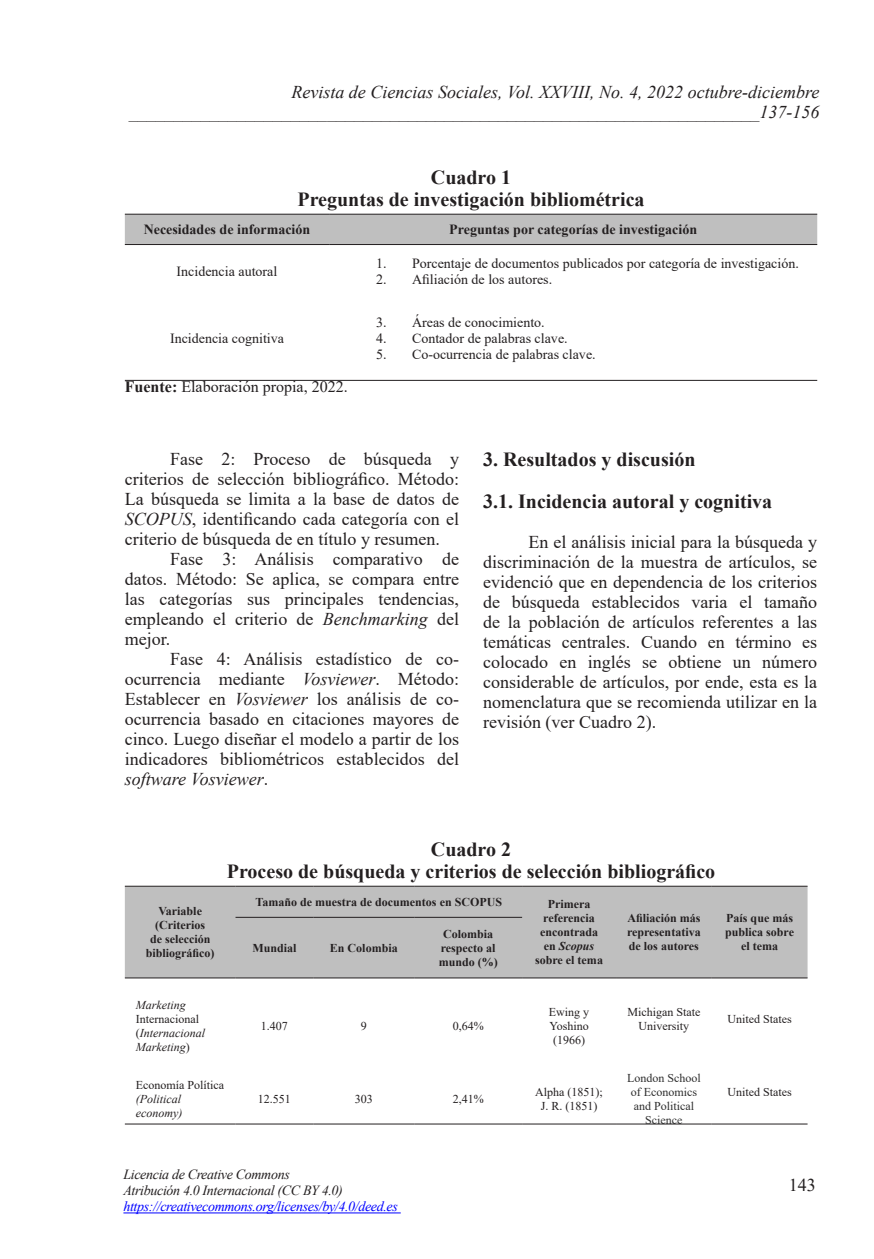
<style>
.page{position:relative;width:874px;height:1259px;background:#fff}
.page>*{position:absolute;margin:0;border:0;box-sizing:border-box;transform-origin:0 0}
.t1{font:700 20px/22px "Times New Roman";color:#231f20;text-align:center}
.t2{font:18px/20px "Times New Roman";color:#231f20;text-align:justify}
.t3{font:italic 18px/20px "Times New Roman";color:#231f20;text-align:right}
.t4{font:16px "Times New Roman";color:#231f20}
.t5{font:14px "Times New Roman";color:#231f20}
.t6{font:700 14px "Times New Roman";color:#231f20}
.t7{font:italic 14px/16px "Times New Roman";letter-spacing:-.025em;color:#231f20}
.t8{font:italic 14px "Times New Roman";letter-spacing:-.025em;color:#00f}
.t9{font:700 12px/14px "Times New Roman";color:#231f20;text-align:center}
.t10{font:12px/14px "Times New Roman";color:#231f20;text-align:center}
.t11{font:italic 12px/14px "Times New Roman";color:#231f20}
.t12{font:12px/14px "Times New Roman";color:#2e2e2e;text-align:center}
.s1{font-weight:700}
.s2{font-style:italic}
.s3{font-style:normal}
</style>
<div class="page">
<hr style="left:123px;top:1212px;width:277px;height:1px;background:#00f">
<div style="left:125px;top:215px;width:691px;height:29px;background:#bfbfbf"></div>
<hr style="left:125px;top:214px;width:204px;height:1px;background:#231f20">
<hr style="left:329px;top:214px;width:487px;height:1px;background:#231f20">
<hr style="left:125px;top:244px;width:204px;height:1px;background:#231f20">
<hr style="left:329px;top:244px;width:487px;height:1px;background:#231f20">
<hr style="left:125px;top:380px;width:204px;height:1px;background:#231f20">
<hr style="left:329px;top:380px;width:487px;height:1px;background:#231f20">
<div style="left:125px;top:886px;width:682px;height:91px;background:#bfbfbf"></div>
<hr style="left:125px;top:885px;width:110px;height:1px;background:#231f20">
<hr style="left:235px;top:885px;width:78px;height:1px;background:#231f20">
<hr style="left:313px;top:885px;width:101px;height:1px;background:#231f20">
<hr style="left:414px;top:885px;width:108px;height:1px;background:#231f20">
<hr style="left:522px;top:885px;width:93px;height:1px;background:#231f20">
<hr style="left:615px;top:885px;width:96px;height:1px;background:#231f20">
<hr style="left:711px;top:885px;width:96px;height:1px;background:#231f20">
<hr style="left:235px;top:917px;width:78px;height:1px;background:#231f20">
<hr style="left:313px;top:917px;width:101px;height:1px;background:#231f20">
<hr style="left:414px;top:917px;width:108px;height:1px;background:#231f20">
<hr style="left:125px;top:977px;width:110px;height:1px;background:#231f20">
<hr style="left:235px;top:977px;width:78px;height:1px;background:#231f20">
<hr style="left:313px;top:977px;width:101px;height:1px;background:#231f20">
<hr style="left:414px;top:977px;width:108px;height:1px;background:#231f20">
<hr style="left:522px;top:977px;width:93px;height:1px;background:#231f20">
<hr style="left:615px;top:977px;width:96px;height:1px;background:#231f20">
<hr style="left:711px;top:977px;width:96px;height:1px;background:#231f20">
<hr style="left:125px;top:1123px;width:110px;height:1px;background:#231f20">
<hr style="left:235px;top:1123px;width:78px;height:1px;background:#231f20">
<hr style="left:313px;top:1123px;width:101px;height:1px;background:#231f20">
<hr style="left:414px;top:1123px;width:108px;height:1px;background:#231f20">
<hr style="left:522px;top:1123px;width:93px;height:1px;background:#231f20">
<hr style="left:615px;top:1123px;width:96px;height:1px;background:#231f20">
<hr style="left:711px;top:1123px;width:96px;height:1px;background:#231f20">
<p class="t3" style="left:129px;top:81px;width:691px">Revista de Ciencias Sociales, Vol. XXVIII, No. 4, 2022 octubre-diciembre ______________________________________________________________________137-156</p>
<p class="t1" style="left:297px;top:165px;width:348px">Cuadro 1<br>Preguntas de investigación bibliométrica</p>
<p class="t6" style="left:144px;top:219px;width:168px">Necesidades de información</p>
<p class="t6" style="left:449px;top:219px;width:249px">Preguntas por categorías de investigación</p>
<p class="t5" style="left:176px;top:261px;width:102px">Incidencia autoral</p>
<p class="t5" style="left:376px;top:253px;width:424px">1. Porcentaje de documentos publicados por categoría de investigación.</p>
<p class="t5" style="left:376px;top:269px;width:177px">2. Afiliación de los autores.</p>
<p class="t5" style="left:170px;top:328px;width:115px">Incidencia cognitiva</p>
<p class="t4" style="left:125px;top:375px;width:224px"><span class="s1">Fuente:</span> Elaboración propia, 2022.</p>
<p class="t5" style="left:376px;top:312px;width:170px">3. Áreas de conocimiento.</p>
<p class="t5" style="left:376px;top:328px;width:193px">4. Contador de palabras clave.</p>
<p class="t5" style="left:376px;top:344px;width:221px">5. Co-ocurrencia de palabras clave.</p>
<p class="t2" style="left:125px;top:448px;width:335px;text-indent:45px">Fase 2: Proceso de búsqueda y criterios de selección bibliográfico. Método:<br>La búsqueda se limita a la base de datos de <span class="s2">SCOPUS</span>, identificando cada categoría con el criterio de búsqueda de en título y resumen.</p>
<p class="t2" style="left:125px;top:548px;width:335px;text-indent:45px">Fase 3: Análisis comparativo de datos. Método: Se aplica, se compara entre las categorías sus principales tendencias, empleando el criterio de <span class="s2">Benchmarking</span> del mejor.</p>
<p class="t2" style="left:125px;top:648px;width:335px;text-indent:45px">Fase 4: Análisis estadístico de co&shy;ocurrencia mediante <span class="s2">Vosviewer</span>. Método:<br>Establecer en <span class="s2">Vosviewer</span> los análisis de co&shy;ocurrencia basado en citaciones mayores de cinco. Luego diseñar el modelo a partir de los indicadores bibliométricos establecidos del <span class="s2">software Vosviewer</span>.</p>
<p class="t1" style="left:483px;top:437px;width:290px;line-height:42px;text-align:left">3. Resultados y discusión<br>3.1. Incidencia autoral y cognitiva</p>
<p class="t2" style="left:483px;top:531px;width:335px;text-indent:45px">En el análisis inicial para la búsqueda y discriminación de la muestra de artículos, se evidenció que en dependencia de los criterios de búsqueda establecidos varia el tamaño de la población de artículos referentes a las temáticas centrales. Cuando en término es colocado en inglés se obtiene un número considerable de artículos, por ende, esta es la nomenclatura que se recomienda utilizar en la revisión (ver Cuadro 2).</p>
<p class="t9" style="left:146px;top:903px;width:70px">Variable (Criterios<br>de selección bibliográfico)</p>
<p class="t1" style="left:227px;top:837px;width:489px">Cuadro 2<br>Proceso de búsqueda y criterios de selección bibliográfico</p>
<p class="t9" style="left:255px;top:894px;width:248px">Tamaño de muestra de documentos en SCOPUS</p>
<p class="t9" style="left:535px;top:896px;width:69px">Primera referencia encontrada en <span class="s2">Scopus </span>sobre el tema</p>
<p class="t9" style="left:626px;top:911px;width:75px;text-align:justify">Afiliación más representativa de los autores</p>
<p class="t9" style="left:724px;top:911px;width:70px;text-align:left">País que más publica sobre</p>
<p class="t9" style="left:438px;top:926px;width:61px">Colombia respecto al mundo (%)</p>
<p class="t9" style="left:252px;top:940px;width:46px">Mundial</p>
<p class="t9" style="left:330px;top:940px;width:69px">En Colombia</p>
<p class="t9" style="left:740px;top:939px;width:38px">el tema</p>
<p class="t11" style="left:136px;top:997px;width:51px">Marketing</p>
<p class="t11" style="left:136px;top:1011px;width:71px"><span class="s3">Internacional (</span>Internacional<br>Marketing<span class="s3">)</span></p>
<p class="t10" style="left:261px;top:1018px;width:28px">1.407</p>
<p class="t10" style="left:360px;top:1018px;width:7px">9</p>
<p class="t10" style="left:452px;top:1018px;width:32px">0,64%</p>
<p class="t10" style="left:548px;top:1004px;width:42px">Ewing y<br>Yoshino (1966)</p>
<p class="t10" style="left:627px;top:1004px;width:74px">Michigan State<br>University</p>
<p class="t10" style="left:727px;top:1011px;width:66px">United States</p>
<p class="t10" style="left:136px;top:1077px;width:90px">Economía Política</p>
<p class="t11" style="left:136px;top:1091px;width:48px">(Political economy)</p>
<p class="t10" style="left:258px;top:1091px;width:34px">12.551</p>
<p class="t10" style="left:354px;top:1091px;width:19px">303</p>
<p class="t10" style="left:452px;top:1091px;width:32px">2,41%</p>
<p class="t10" style="left:535px;top:1084px;width:69px">Alpha (1851);<br>J. R. (1851)</p>
<p class="t7" style="left:123px;top:1166px;width:221px">Licencia de Creative Commons<br>Atribución 4.0 Internacional (CC BY 4.0)</p>
<p class="t8" style="left:123px;top:1197px;width:276px">https://creativecommons.org/licenses/by/4.0/deed.es</p>
<p class="t12" style="left:626px;top:1070px;width:75px">London School of Economics and Political<br>Science</p>
<p class="t10" style="left:727px;top:1084px;width:66px">United States</p>
<p class="t2" style="left:788px;top:1174px;width:28px">143</p>
</div>
